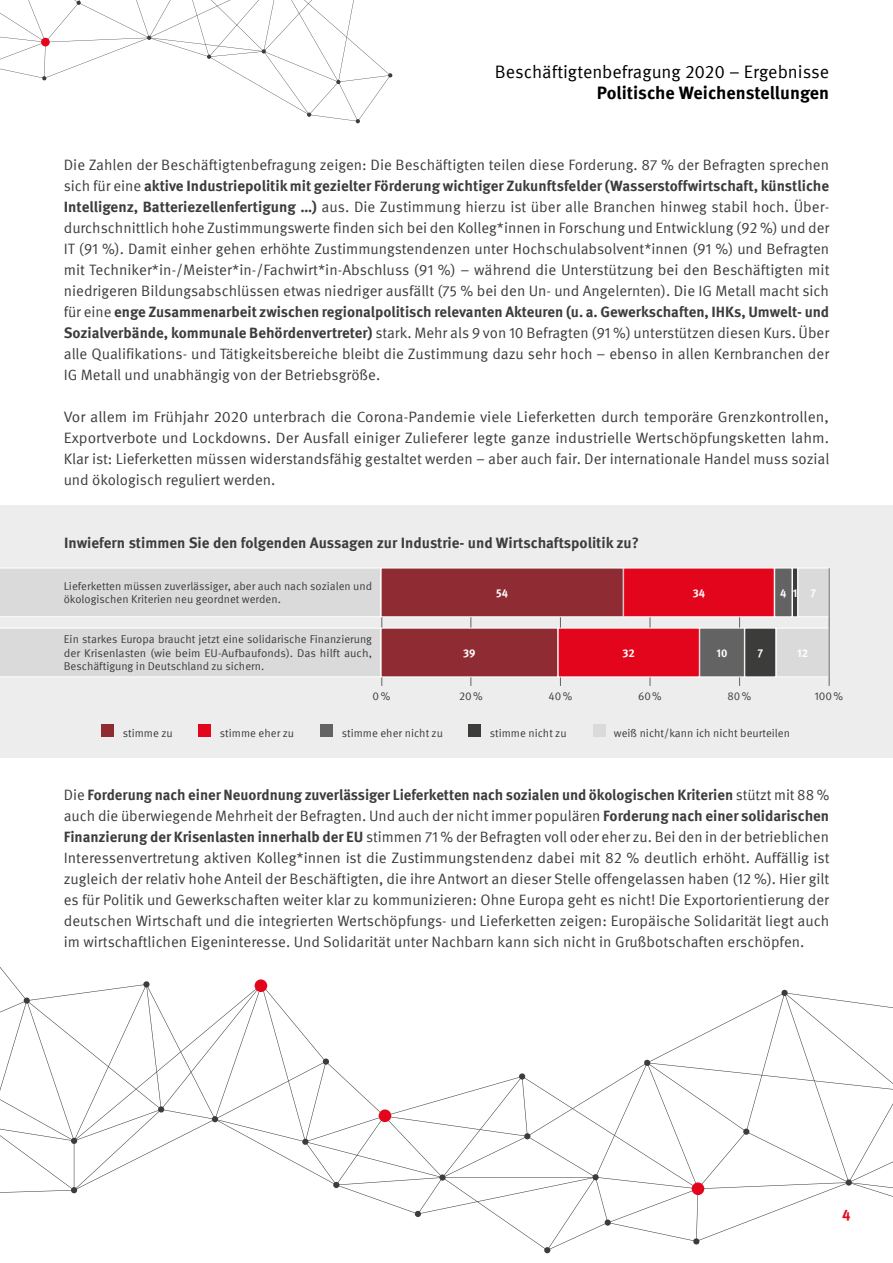
<style>
.page{position:relative;width:893px;height:1263px;background:#fff}
.page>*{position:absolute;margin:0;border:0;box-sizing:border-box;transform-origin:0 0}
.t1{font:18px "Meta IGM";color:#000}
.t2{font:700 18px "Meta IGM";color:#000}
.t3{font:15px/21px "Meta IGM";color:#3c3c3b;text-align:justify}
.t4{font:700 15px "Meta IGM";color:#3c3c3b}
.t5{font:700 15px "Meta IGM";color:#e3051b}
.t6{font:11.25px/13.5px "Meta IGM";color:#3c3c3b}
.t7{font:700 11.25px "Meta IGM";color:#fff}
.s1{font-weight:700}
</style>
<div class="page">
<svg style="left:0;top:0;width:392px;height:123px"></svg>
<div style="left:0;top:506px;width:893px;height:252px;background:#ededed"></div>
<hr style="left:471px;top:571px;width:1px;height:115px;background:#646363">
<hr style="left:382px;top:571px;width:1px;height:115px;background:#646363">
<hr style="left:560px;top:571px;width:1px;height:115px;background:#646363">
<hr style="left:650px;top:571px;width:1px;height:115px;background:#646363">
<hr style="left:739px;top:571px;width:1px;height:115px;background:#646363">
<div style="left:0;top:568px;width:381px;height:49px;background:#dadada"></div>
<div style="left:0;top:628px;width:381px;height:49px;background:#dadada"></div>
<div style="left:792px;top:568px;width:5px;height:49px;background:#3c3c3b"></div>
<div style="left:792px;top:568px;width:6px;height:49px;border:1px solid #fff"></div>
<div style="left:745px;top:628px;width:31px;height:49px;background:#3c3c3b"></div>
<div style="left:745px;top:628px;width:31px;height:49px;border:1px solid #fff"></div>
<div style="left:798px;top:568px;width:31px;height:49px;background:#dadada"></div>
<div style="left:798px;top:568px;width:31px;height:49px;border:1px solid #fff"></div>
<div style="left:776px;top:628px;width:53px;height:49px;background:#dadada"></div>
<div style="left:776px;top:628px;width:53px;height:49px;border:1px solid #fff"></div>
<div style="left:775px;top:568px;width:17px;height:49px;background:#646363"></div>
<div style="left:774px;top:568px;width:18px;height:49px;border:1px solid #fff"></div>
<div style="left:700px;top:628px;width:44px;height:49px;background:#646363"></div>
<div style="left:699px;top:628px;width:46px;height:49px;border:1px solid #fff"></div>
<div style="left:624px;top:568px;width:150px;height:49px;background:#e3051b"></div>
<div style="left:558px;top:628px;width:141px;height:49px;background:#e3051b"></div>
<div style="left:381px;top:568px;width:242px;height:49px;background:#8f2c33"></div>
<div style="left:381px;top:568px;width:242px;height:49px;border:1px solid #fff"></div>
<div style="left:381px;top:628px;width:177px;height:49px;background:#8f2c33"></div>
<hr style="left:829px;top:568px;width:1px;height:118px;background:#646363">
<div style="left:102px;top:724px;width:12px;height:13px;background:#8f2c33"></div>
<div style="left:199px;top:724px;width:12px;height:13px;background:#e3051b"></div>
<div style="left:320px;top:724px;width:13px;height:13px;background:#646363"></div>
<div style="left:468px;top:724px;width:13px;height:13px;background:#3c3c3b"></div>
<div style="left:593px;top:724px;width:12px;height:13px;background:#dadada"></div>
<svg style="left:0;top:967px;width:893px;height:286px"></svg>
<div style="left:379px;top:1109px;width:12px;height:13px;background:#e3051b;border-radius:50%"></div>
<div style="left:255px;top:979px;width:12px;height:13px;background:#e3051b;border-radius:50%"></div>
<p class="t1" style="left:495px;top:58px;width:336px">Beschäftigtenbefragung 2020 – Ergebnisse</p>
<p class="t2" style="left:597px;top:78px;width:234px">Politische Weichenstellungen</p>
<p class="t3" style="left:64px;top:153px;width:767px">Die Zahlen der Beschäftigtenbefragung zeigen: Die Beschäftigten teilen diese Forderung. 87 % der Befragten sprechen sich für eine <span class="s1">aktive Industriepolitik mit gezielter Förderung wichtiger Zukunftsfelder (Wasserstoffwirtschaft, künstliche Intelligenz, Batteriezellenfertigung …)</span> aus. Die Zustimmung hierzu ist über alle Branchen hinweg stabil hoch. Über&shy;durchschnittlich hohe Zustimmungswerte finden sich bei den Kolleg*innen in Forschung und Entwicklung (92 %) und der IT (91 %). Damit einher gehen erhöhte Zustimmungstendenzen unter Hochschulabsolvent*innen (91 %) und Befragten mit Techniker*in-/Meister*in-/Fachwirt*in-Abschluss (91 %) – während die Unterstützung bei den Beschäftigten mit niedrigeren Bildungsabschlüssen etwas niedriger ausfällt (75 % bei den Un- und Angelernten). Die IG Metall macht sich für eine <span class="s1">enge Zusammenarbeit zwischen regionalpolitisch relevanten Akteuren (u. a. Gewerkschaften, IHKs, Umwelt- und Sozialverbände, kommunale Behördenvertreter)</span> stark. Mehr als 9 von 10 Befragten (91 %) unterstützen diesen Kurs. Über alle Qualifikations- und Tätigkeitsbereiche bleibt die Zustimmung dazu sehr hoch – ebenso in allen Kernbranchen der IG Metall und unabhängig von der Betriebsgröße.</p>
<p class="t3" style="left:64px;top:405px;width:767px">Vor allem im Frühjahr 2020 unterbrach die Corona-Pandemie viele Lieferketten durch temporäre Grenzkontrollen, Exportverbote und Lockdowns. Der Ausfall einiger Zulieferer legte ganze industrielle Wertschöpfungsketten lahm.<br>Klar ist: Lieferketten müssen widerstandsfähig gestaltet werden – aber auch fair. Der internationale Handel muss sozial und ökologisch reguliert werden.</p>
<p class="t4" style="left:64px;top:531px;width:576px">Inwiefern stimmen Sie den folgenden Aussagen zur Industrie- und Wirtschaftspolitik zu?</p>
<p class="t6" style="left:64px;top:579px;width:310px">Lieferketten müssen zuverlässiger, aber auch nach sozialen und ökologischen Kriterien neu geordnet werden.</p>
<p class="t6" style="left:64px;top:632px;width:310px;text-align:justify">Ein starkes Europa braucht jetzt eine solidarische Finanzierung der Krisenlasten (wie beim EU-Aufbaufonds). Das hilft auch, Beschäftigung in Deutschland zu sichern.</p>
<p class="t6" style="left:373px;top:689px;width:19px">0%</p>
<p class="t6" style="left:459px;top:689px;width:25px">20%</p>
<p class="t6" style="left:549px;top:689px;width:25px">40%</p>
<p class="t6" style="left:638px;top:689px;width:25px">60%</p>
<p class="t6" style="left:728px;top:689px;width:25px">80%</p>
<p class="t6" style="left:814px;top:689px;width:30px">100%</p>
<p class="t7" style="left:693px;top:584px;width:14px">34</p>
<p class="t7" style="left:496px;top:584px;width:13px">54</p>
<p class="t7" style="left:780px;top:584px;width:8px">4</p>
<p class="t7" style="left:793px;top:584px;width:6px">1</p>
<p class="t7" style="left:811px;top:584px;width:7px">7</p>
<p class="t7" style="left:463px;top:644px;width:14px">39</p>
<p class="t7" style="left:622px;top:644px;width:14px">32</p>
<p class="t7" style="left:716px;top:644px;width:13px">10</p>
<p class="t7" style="left:797px;top:644px;width:13px">12</p>
<p class="t7" style="left:757px;top:644px;width:7px">7</p>
<p class="t6" style="left:123px;top:725px;width:51px">stimme zu</p>
<p class="t6" style="left:220px;top:725px;width:76px">stimme eher zu</p>
<p class="t6" style="left:342px;top:725px;width:103px">stimme eher nicht zu</p>
<p class="t6" style="left:490px;top:725px;width:78px">stimme nicht zu</p>
<p class="t6" style="left:614px;top:725px;width:178px">weiß nicht/kann ich nicht beurteilen</p>
<p class="t3" style="left:64px;top:783px;width:767px">Die <span class="s1">Forderung nach einer Neuordnung zuverlässiger Lieferketten nach sozialen und ökologischen Kriterien</span> stützt mit 88 % auch die überwiegende Mehrheit der Befragten. Und auch der nicht immer populären <span class="s1">Forderung nach einer solidarischen Finanzierung der Krisenlasten innerhalb der EU</span> stimmen 71 % der Befragten voll oder eher zu. Bei den in der betrieblichen Interessenvertretung aktiven Kolleg*innen ist die Zustimmungstendenz dabei mit 82 % deutlich erhöht. Auffällig ist zugleich der relativ hohe Anteil der Beschäftigten, die ihre Antwort an dieser Stelle offengelassen haben (12 %). Hier gilt es für Politik und Gewerkschaften weiter klar zu kommunizieren: Ohne Europa geht es nicht! Die Exportorientierung der deutschen Wirtschaft und die integrierten Wertschöpfungs- und Lieferketten zeigen: Europäische Solidarität liegt auch im wirtschaftlichen Eigeninteresse. Und Solidarität unter Nachbarn kann sich nicht in Grußbotschaften erschöpfen.</p>
<p class="t5" style="left:842px;top:1203px;width:10px">4</p>
</div>
